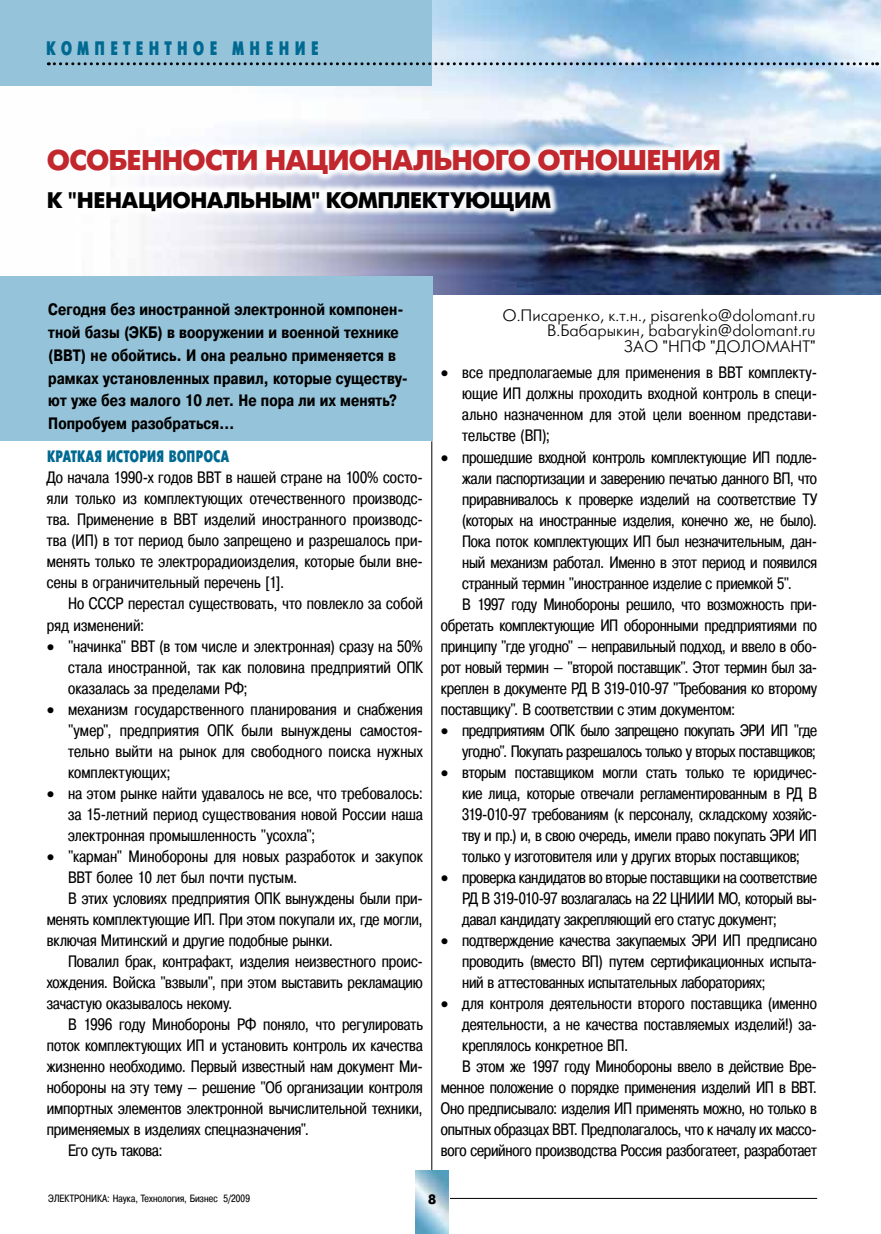
<style>
.page{position:relative;width:881px;height:1234px;background:#fff}
.page>*{position:absolute;margin:0;border:0;box-sizing:border-box;transform-origin:0 0}
.t1{font:700 28.5px "Futuris C";letter-spacing:-.025em;color:#c1272d}
.t2{font:700 22.5px "Futuris C";letter-spacing:-.01em;color:#000}
.t3{font:19.5px "Futuris X Cond C";letter-spacing:.25em;color:#006991}
.t4{font:16.5px/21px "Pragmatica Cond C";letter-spacing:-.005em;color:#000;text-align:justify}
.t5{font:700 16.5px/22.8px "Pragmatica Cond C";letter-spacing:.005em;color:#000}
.t6{font:16.5px/21px "Pragmatica Cond C";letter-spacing:-.025em;color:#000;text-align:right}
.t7{font:16.5px/15.8px "Futuris Light C";color:#000;text-align:right}
.t8{font:16.5px "Futuris X Cond C";letter-spacing:-.01em;color:#006991}
.t9{font:700 13.5px "Futuris C";color:#000}
.t10{font:10.5px "Pragmatica Cond C";letter-spacing:.01em;color:#000}
</style>
<div class="page">
<img style="left:0;top:0;width:880px;height:294px">
<div style="left:0;top:0;width:431px;height:85px;background:#95c4da"></div>
<hr style="left:431px;top:441px;width:1px;height:728px;background:#000">
<div style="left:0;top:276px;width:432px;height:165px;background:#95c4da"></div>
<div style="left:38px;top:140px;width:689px;height:79px;background:#fff;opacity:.95"></div>
<hr style="left:432px;top:1197px;width:384px;height:1px;background:#000">
<img style="left:415px;top:1169px;width:34px;height:64px">
<svg style="left:48px;top:62px;width:829px;height:3px"></svg>
<p class="t3" style="left:46px;top:38px;width:274px">компетентное мнение</p>
<h1 class="t1" style="left:47px;top:145px;width:675px">ОСОБЕННОСТИ НАЦИОНАЛЬНОГО ОТНОШЕНИЯ</h1>
<h2 class="t2" style="left:47px;top:187px;width:505px">К "НЕНАЦИОНАЛЬНЫМ" КОМПЛЕКТУЮЩИМ</h2>
<p class="t5" style="left:48px;top:298px;width:361px">Сегодня без иностранной электронной компонен&shy;тной базы (ЭКБ) в вооружении и военной технике (ВВТ) не обойтись. И она реально применяется в рамках установленных правил, которые существу&shy;ют уже без малого 10 лет. Не пора ли их менять?<br>Попробуем разобраться…</p>
<p class="t8" style="left:47px;top:447px;width:184px">Краткая история вопроса</p>
<p class="t4" style="left:47px;top:467px;width:377px">До начала 1990-х годов ВВТ в нашей стране на 100% состо&shy;яли только из комплектующих отечественного производс&shy;тва. Применение в ВВТ изделий иностранного производс&shy;тва (ИП) в тот период было запрещено и разрешалось при&shy;менять только те электрорадиоизделия, которые были вне&shy;сены в ограничительный перечень [1].</p>
<p class="t4" style="left:47px;top:593px;width:377px;text-indent:21px">Но СССР перестал существовать, что повлекло за собой ряд изменений:</p>
<p class="t4" style="left:68px;top:635px;width:356px;text-indent:-21px">• "начинка" ВВТ (в том числе и электронная) сразу на 50% стала иностранной, так как половина предприятий ОПК оказалась за пределами РФ;</p>
<p class="t4" style="left:68px;top:698px;width:356px;text-indent:-21px">• механизм государственного планирования и снабжения "умер", предприятия ОПК были вынуждены самостоя&shy;тельно выйти на рынок для свободного поиска нужных комплектующих;</p>
<p class="t4" style="left:68px;top:782px;width:356px;text-indent:-21px">• на этом рынке найти удавалось не все, что требовалось: за 15-летний период существования новой России наша электронная промышленность "усохла";</p>
<p class="t4" style="left:47px;top:845px;width:377px">• "карман" Минобороны для новых разработок и закупок</p>
<p class="t4" style="left:68px;top:866px;width:231px">ВВТ более 10 лет был почти пустым.</p>
<p class="t4" style="left:68px;top:887px;width:356px">В этих условиях предприятия ОПК вынуждены были при-</p>
<p class="t4" style="left:47px;top:908px;width:377px">менять комплектующие ИП. При этом покупали их, где могли,</p>
<p class="t4" style="left:47px;top:929px;width:288px">включая Митинский и другие подобные рынки.</p>
<p class="t4" style="left:68px;top:950px;width:356px">Повалил брак, контрафакт, изделия неизвестного проис-</p>
<p class="t4" style="left:47px;top:971px;width:377px">хождения. Войска "взвыли", при этом выставить рекламацию</p>
<p class="t4" style="left:47px;top:992px;width:187px">зачастую оказывалось некому.</p>
<p class="t4" style="left:68px;top:1013px;width:356px">В 1996 году Минобороны РФ поняло, что регулировать</p>
<p class="t4" style="left:47px;top:1034px;width:377px">поток комплектующих ИП и установить контроль их качества</p>
<p class="t4" style="left:47px;top:1055px;width:377px">жизненно необходимо. Первый известный нам документ Ми-</p>
<p class="t4" style="left:47px;top:1076px;width:377px">нобороны на эту тему — решение "Об организации контроля</p>
<p class="t4" style="left:47px;top:1097px;width:377px">импортных элементов электронной вычислительной техники,</p>
<p class="t4" style="left:47px;top:1118px;width:264px">применяемых в изделиях спецназначения".</p>
<p class="t4" style="left:68px;top:1139px;width:96px">Его суть такова:</p>
<p class="t7" style="left:502px;top:307px;width:314px">О.Писаренко, к.т.н., pisarenko@dolomant.ru<br>В.Бабарыкин, babarykin@dolomant.ru<br>ЗАО "НПФ "Доломант"</p>
<p class="t4" style="left:462px;top:362px;width:356px;text-indent:-21px">• все предполагаемые для применения в ВВТ комплекту&shy;ющие ИП должны проходить входной контроль в специ&shy;ально назначенном для этой цели военном представи&shy;тельстве (ВП);</p>
<p class="t4" style="left:441px;top:446px;width:377px">• прошедшие входной контроль комплектующие ИП подле-</p>
<p class="t4" style="left:462px;top:467px;width:356px">жали паспортизации и заверению печатью данного ВП, что</p>
<p class="t4" style="left:462px;top:488px;width:356px">приравнивалось к проверке изделий на соответствие ТУ</p>
<p class="t4" style="left:462px;top:509px;width:356px">(которых на иностранные изделия, конечно же, не было).</p>
<p class="t4" style="left:462px;top:530px;width:356px">Пока поток комплектующих ИП был незначительным, дан-</p>
<p class="t4" style="left:462px;top:551px;width:356px">ный механизм работал. Именно в этот период и появился</p>
<p class="t4" style="left:462px;top:572px;width:331px">странный термин "иностранное изделие с приемкой 5".</p>
<p class="t4" style="left:462px;top:593px;width:356px">В 1997 году Минобороны решило, что возможность при-</p>
<p class="t4" style="left:441px;top:614px;width:377px">обретать комплектующие ИП оборонными предприятиями по</p>
<p class="t4" style="left:441px;top:635px;width:377px">принципу "где угодно" — неправильный подход, и ввело в обо-</p>
<p class="t4" style="left:441px;top:656px;width:377px">рот новый термин — "второй поставщик". Этот термин был за-</p>
<p class="t4" style="left:441px;top:677px;width:377px">креплен в документе РД В 319-010-97 "Требования ко второму</p>
<p class="t4" style="left:441px;top:698px;width:296px">поставщику". В соответствии с этим документом:</p>
<p class="t6" style="left:441px;top:719px;width:377px">• предприятиям ОПК было запрещено покупать ЭРИ ИП "где угодно". Покупать разрешалось только у вторых поставщиков;</p>
<p class="t4" style="left:462px;top:761px;width:356px;text-indent:-21px">• вторым поставщиком могли стать только те юридичес&shy;кие лица, которые отвечали регламентированным в РД В 319-010-97 требованиям (к персоналу, складскому хозяйс&shy;тву и пр.) и, в свою очередь, имели право покупать ЭРИ ИП только у изготовителя или у других вторых поставщиков;</p>
<p class="t4" style="left:462px;top:866px;width:356px;text-indent:-21px">• проверка кандидатов во вторые поставщики на соответствие РД В 319-010-97 возлагалась на 22 ЦНИИИ МО, который вы&shy;давал кандидату закрепляющий его статус документ;</p>
<p class="t4" style="left:462px;top:929px;width:356px;text-indent:-21px">• подтверждение качества закупаемых ЭРИ ИП предписано проводить (вместо ВП) путем сертификационных испыта&shy;ний в аттестованных испытательных лабораториях;</p>
<p class="t4" style="left:440px;top:992px;width:377px">• для контроля деятельности второго поставщика (именно</p>
<p class="t4" style="left:462px;top:1013px;width:356px">деятельности, а не качества поставляемых изделий!) за-</p>
<p class="t4" style="left:462px;top:1034px;width:167px">креплялось конкретное ВП.</p>
<p class="t4" style="left:462px;top:1055px;width:356px">В этом же 1997 году Минобороны ввело в действие Вре-</p>
<p class="t4" style="left:440px;top:1076px;width:377px">менное положение о порядке применения изделий ИП в ВВТ.</p>
<p class="t4" style="left:440px;top:1097px;width:377px">Оно предписывало: изделия ИП применять можно, но только в</p>
<p class="t4" style="left:440px;top:1118px;width:377px">опытных образцах ВВТ. Предполагалось, что к началу их массо-</p>
<p class="t4" style="left:440px;top:1139px;width:377px">вого серийного производства Россия разбогатеет, разработает</p>
<p class="t10" style="left:48px;top:1192px;width:203px">ЭЛЕКТРОНИКА: Наука, Технология, Бизнес 5/2009</p>
<p class="t9" style="left:428px;top:1191px;width:10px">8</p>
</div>
